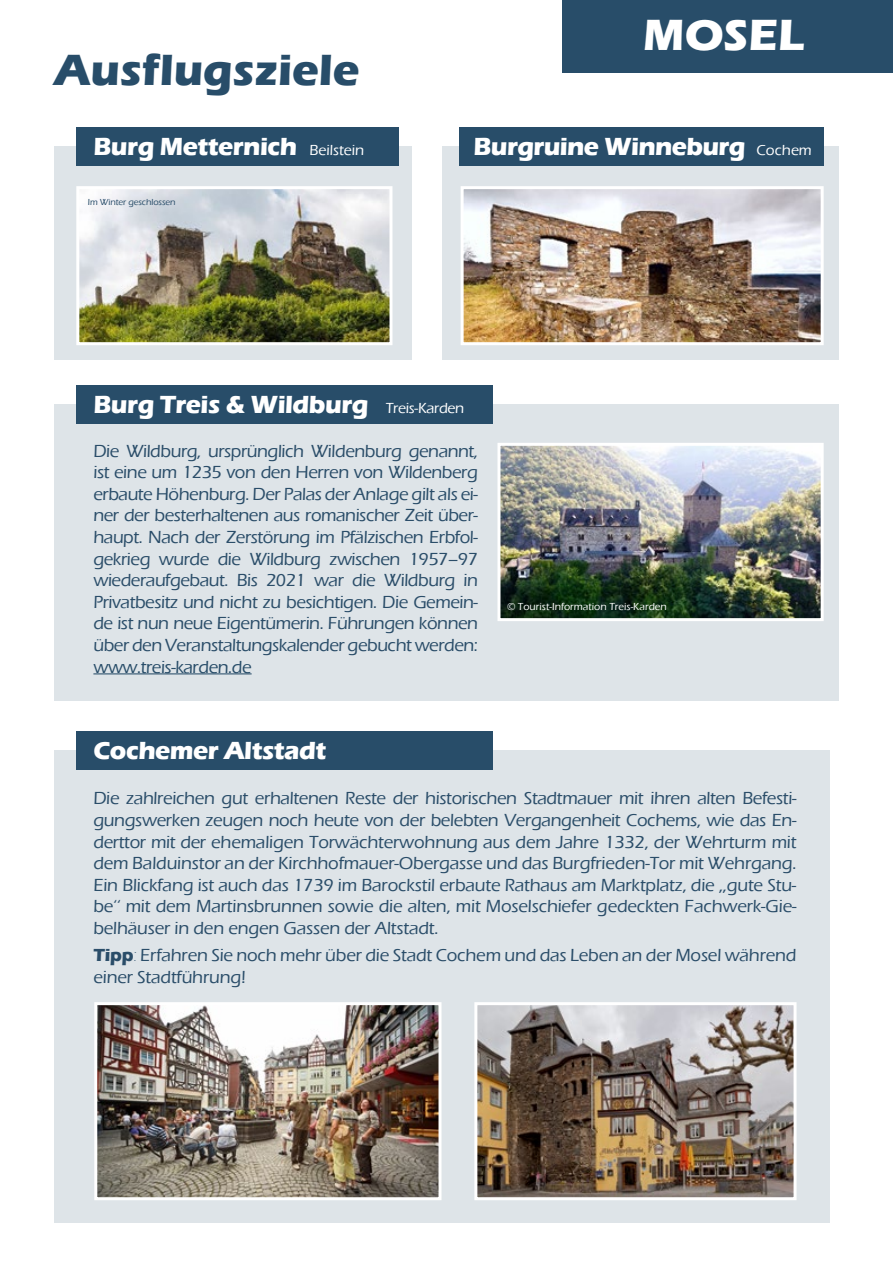
<style>
.page{position:relative;width:893px;height:1263px;background:#fff}
.page>*{position:absolute;margin:0;border:0;box-sizing:border-box;transform-origin:0 0}
.t1{font:700 45px "Eras ITC";color:#284d69}
.t2{font:700 45px "Eras ITC";color:#fff}
.t3{font:700 25.5px "Eras ITC";letter-spacing:-.02em;color:#fff}
.t4{font:500 18px/21.6px "Eras ITC";letter-spacing:-.01em;color:#2a4d69;text-align:justify}
.t5{font:500 10.5px "Eras ITC";color:#fff}
.t6{font:500 9px "Eras ITC";letter-spacing:-.01em;color:#284d69}
.s1{font-weight:500;font-size:15px}
.s2{color:#284d69}
.s3{font-weight:700}
.s4{font-weight:300}
</style>
<div class="page">
<div style="left:563px;top:0;width:330px;height:72px;background:#284d69"></div>
<div style="left:54px;top:147px;width:358px;height:213px;background:#dee4e8"></div>
<div style="left:442px;top:147px;width:397px;height:213px;background:#dee4e8"></div>
<div style="left:76px;top:128px;width:322px;height:38px;background:#284d69"></div>
<div style="left:460px;top:128px;width:364px;height:38px;background:#284d69"></div>
<img style="left:80px;top:190px;width:308px;height:151px">
<div style="left:76px;top:186px;width:316px;height:159px;border:3px solid #fff"></div>
<img style="left:465px;top:190px;width:355px;height:151px">
<div style="left:461px;top:186px;width:363px;height:159px;border:3px solid #fff"></div>
<div style="left:54px;top:404px;width:785px;height:297px;background:#dee4e8"></div>
<div style="left:76px;top:385px;width:417px;height:38px;background:#284d69"></div>
<img style="left:501px;top:447px;width:319px;height:170px">
<div style="left:497px;top:443px;width:327px;height:178px;border:3px solid #fff"></div>
<div style="left:54px;top:750px;width:775px;height:473px;background:#dee4e8"></div>
<div style="left:76px;top:731px;width:417px;height:38px;background:#284d69"></div>
<img style="left:98px;top:1006px;width:339px;height:190px">
<div style="left:94px;top:1002px;width:347px;height:198px;border:3px solid #fff"></div>
<img style="left:478px;top:1006px;width:314px;height:190px">
<div style="left:474px;top:1002px;width:322px;height:198px;border:3px solid #fff"></div>
<hr style="left:93px;top:673px;width:159px;height:1px;background:#284d69">
<h1 class="t1" style="left:54px;top:44px;width:307px">Ausflugsziele</h1>
<h1 class="t2" style="left:643px;top:9px;width:163px">MOSEL</h1>
<h2 class="t3" style="left:93px;top:132px;width:272px">Burg Metternich <span class="s1">Beilstein</span></h2>
<h2 class="t3" style="left:473px;top:132px;width:340px">Burgruine Winneburg <span class="s1">Cochem</span></h2>
<p class="t6" style="left:88px;top:196px;width:89px">Im Winter geschlossen</p>
<h2 class="t3" style="left:93px;top:389px;width:372px">Burg Treis &amp; Wildburg <span class="s1">Treis-Karden</span></h2>
<p class="t4" style="left:93px;top:440px;width:386px">Die Wildburg, ursprünglich Wildenburg genannt, ist eine um 1235 von den Herren von Wildenberg erbaute Höhenburg. Der Palas der Anlage gilt als ei&shy;ner der besterhaltenen aus romanischer Zeit über&shy;haupt. Nach der Zerstörung im Pfälzischen Erbfol&shy;gekrieg wurde die Wildburg zwischen 1957–97 wiederaufgebaut. Bis 2021 war die Wildburg in Privatbesitz und nicht zu besichtigen. Die Gemein&shy;de ist nun neue Eigentümerin. Führungen können über den Veranstaltungskalender gebucht werden<span class="s2">: www.treis-karden.de</span></p>
<p class="t5" style="left:507px;top:601px;width:161px">© Tourist-Information Treis-Karden</p>
<h2 class="t3" style="left:93px;top:735px;width:234px">Cochemer Altstadt</h2>
<p class="t4" style="left:93px;top:788px;width:705px">Die zahlreichen gut erhaltenen Reste der historischen Stadtmauer mit ihren alten Befesti&shy;gungswerken zeugen noch heute von der belebten Vergangenheit Cochems, wie das En&shy;derttor mit der ehemaligen Torwächterwohnung aus dem Jahre 1332, der Wehrturm mit dem Balduinstor an der Kirchhofmauer-Obergasse und das Burgfrieden-Tor mit Wehrgang.<br>Ein Blickfang ist auch das 1739 im Barockstil erbaute Rathaus am Marktplatz, die ,,gute Stu&shy;be‘‘ mit dem Martinsbrunnen sowie die alten, mit Moselschiefer gedeckten Fachwerk-Gie&shy;belhäuser in den engen Gassen der Altstadt.</p>
<p class="t4" style="left:93px;top:944px;width:705px"><span class="s3">Tipp</span><span class="s4">:</span> Erfahren Sie noch mehr über die Stadt Cochem und das Leben an der Mosel während einer Stadtführung!</p>
</div>
